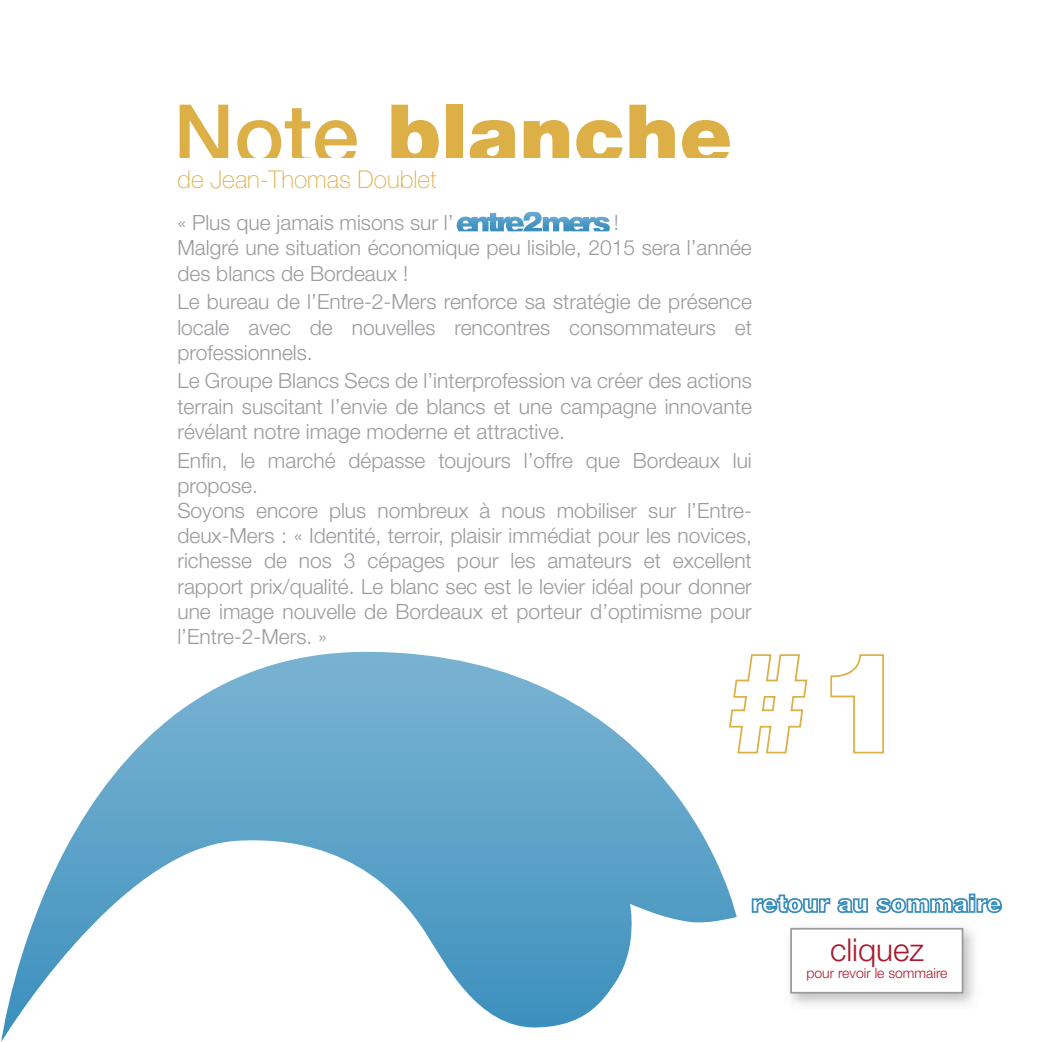
<style>
.page{position:relative;width:1042px;height:1042px;background:#fff}
.page>*{position:absolute;margin:0;border:0;box-sizing:border-box;transform-origin:0 0}
.t1{font:900 84px "Helvetica Neue";color:#dcaf47}
.t2{font:300 31.5px "Helvetica Neue";color:#a9192d}
.t3{font:100 24.5px "Helvetica Neue";color:#dcaf47}
.t4{font:300 21px/25.2px "Helvetica Neue";color:#999b9e}
.t5{font:300 14px "Helvetica Neue";color:#a9192d}
.s1{font-weight:500}
</style>
<div class="page">
<svg style="left:1px;top:652px;width:735px;height:390px"></svg>
<svg style="left:457px;top:211px;width:153px;height:21px"></svg>
<hr style="left:457px;top:212px;width:67px;height:1px;background:#78b2d1">
<svg style="left:728px;top:653px;width:80px;height:101px"></svg>
<svg style="left:830px;top:654px;width:55px;height:100px"></svg>
<svg style="left:751px;top:894px;width:117px;height:20px"></svg>
<svg style="left:876px;top:893px;width:127px;height:21px"></svg>
<img style="left:789px;top:927px;width:185px;height:78px">
<svg style="left:790px;top:928px;width:173px;height:65px"></svg>
<h1 class="t1" style="left:174px;top:85px;width:560px"><span class="s1">Note</span> blanche</h1>
<p class="t3" style="left:177px;top:165px;width:261px">de Jean-Thomas Doublet</p>
<p class="t4" style="left:177px;top:210px;width:278px">« Plus que jamais misons sur l’</p>
<p class="t4" style="left:177px;top:210px;width:576px;text-indent:436px">!<br>Malgré une situation économique peu lisible, 2015 sera l’année des blancs de Bordeaux !</p>
<p class="t4" style="left:177px;top:289px;width:576px;text-align:justify">Le bureau de l’Entre-2-Mers renforce sa stratégie de présence locale avec de nouvelles rencontres consommateurs et professionnels.</p>
<p class="t4" style="left:177px;top:368px;width:576px;text-align:justify">Le Groupe Blancs Secs de l’interprofession va créer des actions terrain suscitant l’envie de blancs et une campagne innovante révélant notre image moderne et attractive.</p>
<p class="t4" style="left:177px;top:447px;width:576px">Enfin, le marché dépasse toujours l’offre que Bordeaux lui propose.<br>Soyons encore plus nombreux à nous mobiliser sur l’Entre&shy;deux-Mers : « Identité, terroir, plaisir immédiat pour les novices, richesse de nos 3 cépages pour les amateurs et excellent rapport prix/qualité. Le blanc sec est le levier idéal pour donner une image nouvelle de Bordeaux et porteur d’optimisme pour l’Entre-2-Mers. »</p>
<h2 class="t2" style="left:830px;top:931px;width:95px">cliquez</h2>
<p class="t5" style="left:806px;top:964px;width:143px">pour revoir le sommaire</p>
</div>
